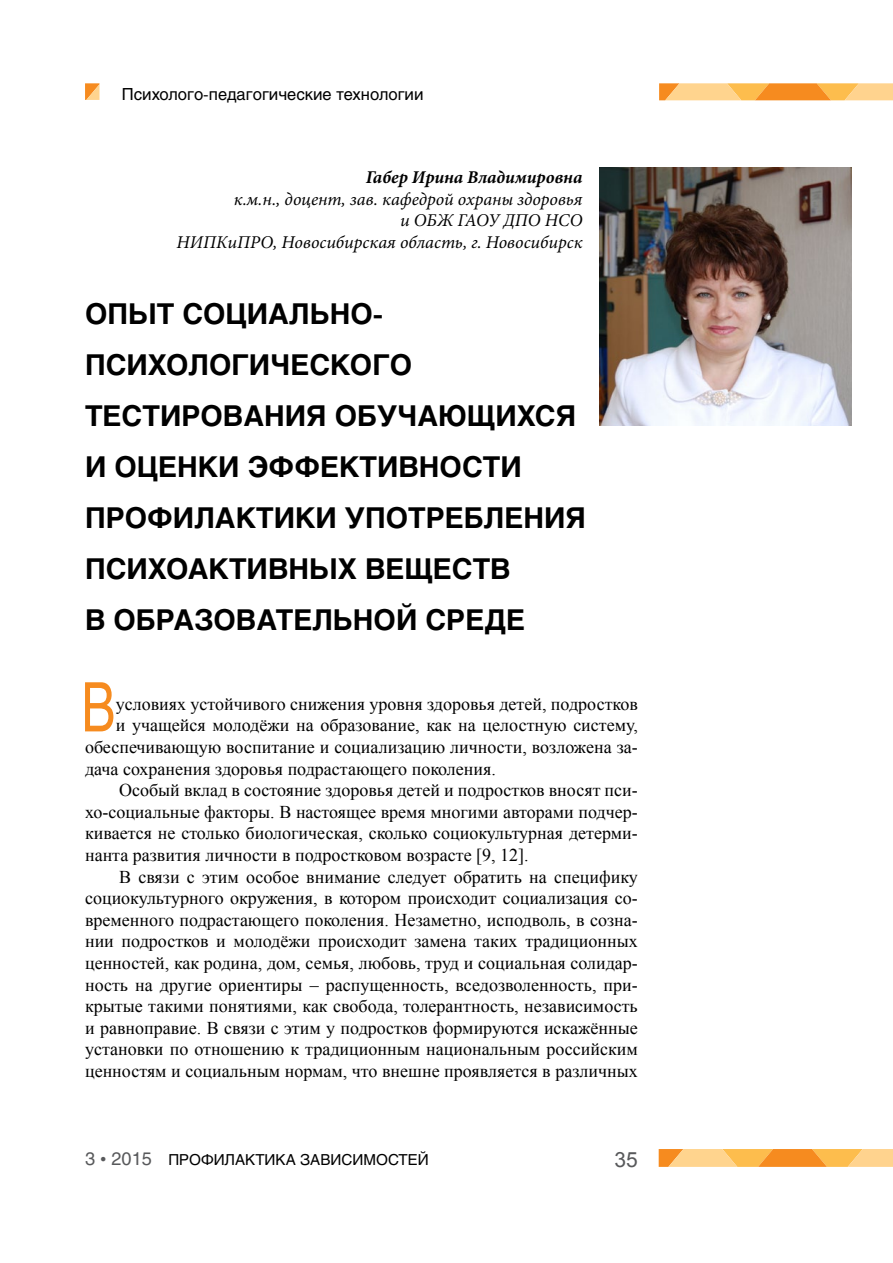
<style>
.page{position:relative;width:893px;height:1263px;background:#fff}
.page>*{position:absolute;margin:0;border:0;box-sizing:border-box;transform-origin:0 0}
.основной_первый{font:67.65px "Helios";color:#f68b1f;scale:.75 1}
.Заголовок{font:700 28.5px/51px "Helios";color:#000}
.t1{font:21px "Arial";color:#58595b}
.основной_текст{font:18px/21.6px "Times New Roman";color:#000;text-align:justify}
.основной_первый-2{font:18px "Times New Roman";color:#000}
.Место_работы{font:italic 18px/21.6px "Minion Pro";color:#000;text-align:right}
.Автор{font:italic 700 18px "Minion Pro";color:#000}
.t2{font:16.5px "Helios";color:#000}
.t3{font:15px "Helios";color:#000}
.s1{font-size:18px;color:#58595b}
.s2{font-family:"Times New Roman";font-size:18px;color:#58595b}
</style>
<div class="page">
<svg style="left:659px;top:83px;width:234px;height:17px;background:#fbb85e"></svg>
<svg style="left:659px;top:1149px;width:234px;height:18px;background:#fbb75a"></svg>
<svg style="left:85px;top:83px;width:14px;height:17px"></svg>
<img style="left:599px;top:168px;width:253px;height:258px">
<p class="t2" style="left:122px;top:85px;width:303px">Психолого-педагогические технологии</p>
<p class="Автор" style="left:366px;top:165px;width:218px">Габер Ирина Владимировна</p>
<p class="Место_работы" style="left:234px;top:188px;width:350px">к.м.н., доцент, зав. кафедрой охраны здоровья и ОБЖ ГАОУ ДПО НСО</p>
<p class="Место_работы" style="left:177px;top:231px;width:407px">НИПКиПРО, Новосибирская область, г. Новосибирск</p>
<p class="Заголовок" style="left:85px;top:288px;width:502px">ОПЫТ СОЦИАЛЬНО-<br>ПСИХОЛОГИЧЕСКОГО<br>ТЕСТИРОВАНИЯ ОБУЧАЮЩИХСЯ<br>И ОЦЕНКИ ЭФФЕКТИВНОСТИ<br>ПРОФИЛАКТИКИ УПОТРЕБЛЕНИЯ<br>ПСИХОАКТИВНЫХ ВЕЩЕСТВ<br>В ОБРАЗОВАТЕЛЬНОЙ СРЕДЕ</p>
<p class="основной_первый" style="left:81px;top:667px;width:47px">В</p>
<p class="основной_первый-2" style="left:116px;top:692px;width:524px">условиях устойчивого снижения уровня здоровья детей, подростков</p>
<p class="основной_первый-2" style="left:116px;top:713px;width:524px">и учащейся молодёжи на образование, как на целостную систему,</p>
<p class="основной_первый-2" style="left:85px;top:735px;width:554px">обеспечивающую воспитание и социализацию личности, возложена за-</p>
<p class="основной_первый-2" style="left:85px;top:756px;width:412px">дача сохранения здоровья подрастающего поколения.</p>
<p class="основной_текст" style="left:85px;top:779px;width:554px;text-indent:34px">Особый вклад в состояние здоровья детей и подростков вносят пси&shy;хо-социальные факторы. В настоящее время многими авторами подчер&shy;кивается не столько биологическая, сколько социокультурная детерми&shy;нанта развития личности в подростковом возрасте [9, 12].</p>
<p class="основной_текст" style="left:85px;top:865px;width:554px;text-indent:34px">В связи с этим особое внимание следует обратить на специфику социокультурного окружения, в котором происходит социализация со&shy;временного подрастающего поколения. Незаметно, исподволь, в созна&shy;нии подростков и молодёжи происходит замена таких традиционных ценностей, как родина, дом, семья, любовь, труд и социальная солидар&shy;ность на другие ориентиры – распущенность, вседозволенность, при&shy;крытые такими понятиями, как свобода, толерантность, независимость и равноправие. В связи с этим у подростков формируются искажённые установки по отношению к традиционным национальным российским ценностям и социальным нормам, что внешне проявляется в различных</p>
<p class="t3" style="left:85px;top:1151px;width:345px"><span class="s1">3</span> <span class="s2">•</span> <span class="s1">2015</span> ПРОФИЛАКТИКА ЗАВИСИМОСТЕЙ</p>
<p class="t1" style="left:614px;top:1146px;width:25px">35</p>
</div>
